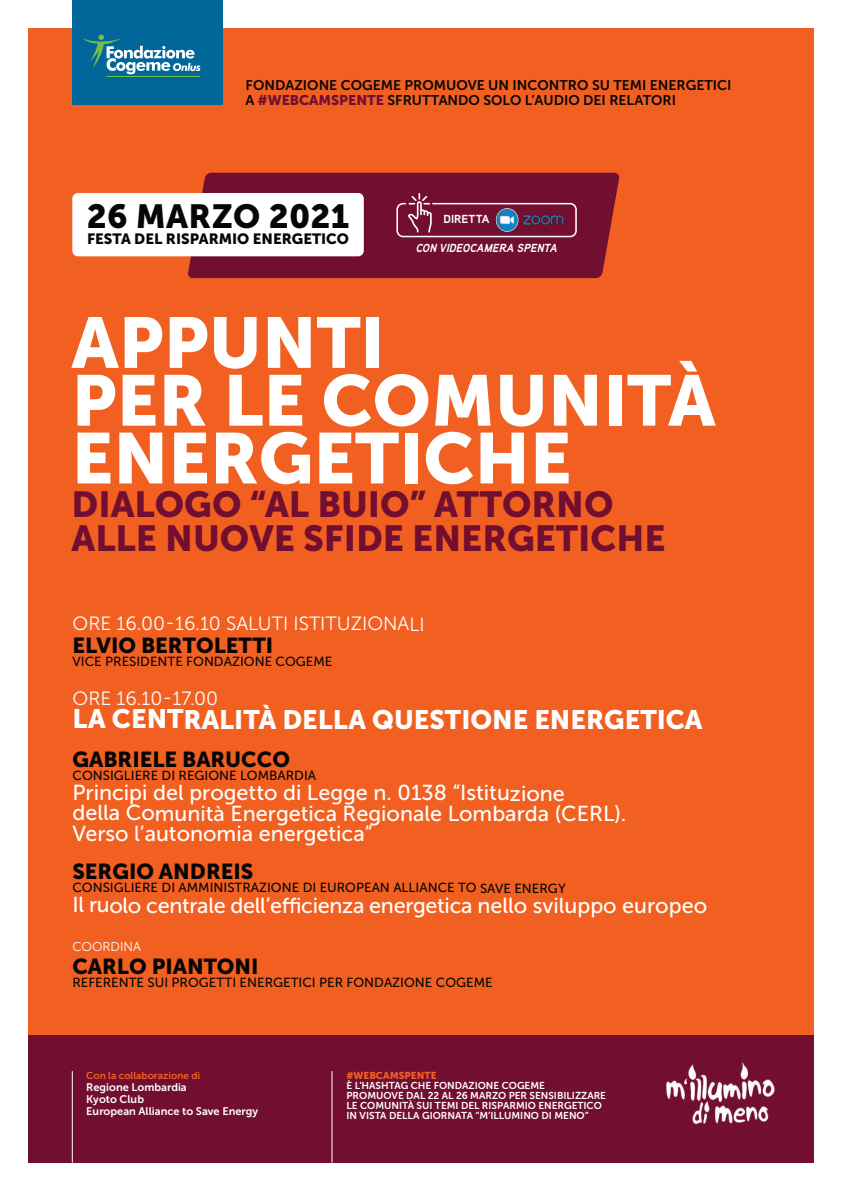
<style>
.page{position:relative;width:842px;height:1191px;background:#fff}
.page>*{position:absolute;margin:0;border:0;box-sizing:border-box;transform-origin:0 0}
.t1{font:71.1px/57.8px "Museo Sans 900";color:#fff}
.t2{font:36px/33.9px "Museo Sans 900";color:#720e30}
.t3{font:33.3px "Museo Sans 900";letter-spacing:.01em;color:#080505}
.t4{font:26.6px "Museo Sans 900";color:#fff}
.t5{font:21.6px/20.2px "Museo Sans 500";color:#fff}
.t6{font:21.6px "Museo Sans 900";color:#080505}
.t7{font:19.2px "Museo Sans 300";color:#fff}
.t8{font:14.8px "Museo Sans 900";color:#080505}
.t9{font:14px/15px "Museo Sans 700";color:#080505}
.t10{font:13.2px "Museo Sans 500";color:#080505}
.t11{font:12.7px "Museo Sans 300";color:#fff}
.t12{font:italic 700 11.7px "Aaux Next";color:#fff}
.t13{font:700 11.7px "Aaux Next";color:#fff}
.t14{font:11px/12px "Museo Sans 700";color:#fff}
.t15{font:10px/10px "Museo Sans 700";color:#fff}
.t16{font:10px "Museo Sans 700";color:#f26021}
.t17{font:10px "Museo Sans 900";color:#f26021}
.s1{font-family:"Museo Sans 900";color:#720e30}
</style>
<div class="page">
<div style="left:28px;top:28px;width:786px;height:1134px;background:#f26021"></div>
<div style="left:28px;top:1035px;width:786px;height:127px;background:#720e30"></div>
<div style="left:72px;top:0;width:150px;height:105px;background:#01669a"></div>
<svg style="left:82px;top:34px;width:118px;height:40px"></svg>
<hr style="left:107px;top:76px;width:93px;height:1px;background:#71bf44">
<div style="left:188px;top:173px;width:432px;height:105px;background:#720e30"></div>
<img style="left:666px;top:1062px;width:109px;height:63px">
<hr style="left:332px;top:1071px;width:1px;height:91px;background:#fff">
<hr style="left:72px;top:1071px;width:1px;height:91px;background:#fff">
<svg style="left:396px;top:193px;width:181px;height:44px;background:#832b49"></svg>
<img style="left:494px;top:207px;width:72px;height:26px">
<div style="left:72px;top:193px;width:292px;height:63px;background:#fff;border-radius:6px"></div>
<p class="t9" style="left:246px;top:77px;width:487px">FONDAZIONE COGEME PROMUOVE UN INCONTRO SU TEMI ENERGETICI<br>A <span class="s1">#WEBCAMSPENTE</span> SFRUTTANDO SOLO L’AUDIO DEI RELATORI</p>
<h3 class="t3" style="left:87px;top:197px;width:264px">26 MARZO 2021</h3>
<p class="t8" style="left:87px;top:230px;width:264px">FESTA DEL RISPARMIO ENERGETICO</p>
<p class="t13" style="left:443px;top:213px;width:47px">DIRETTA</p>
<p class="t12" style="left:416px;top:241px;width:143px">CON VIDEOCAMERA SPENTA</p>
<h1 class="t1" style="left:72px;top:314px;width:645px">APPUNTI<br>PER LE COMUNITÀ<br>ENERGETICHE</h1>
<h2 class="t2" style="left:72px;top:488px;width:595px">DIALOGO “AL BUIO” ATTORNO<br>ALLE NUOVE SFIDE ENERGETICHE</h2>
<p class="t7" style="left:73px;top:612px;width:353px">ORE 16.00-16.10 SALUTI ISTITUZIONALI</p>
<p class="t6" style="left:73px;top:633px;width:202px">ELVIO BERTOLETTI</p>
<p class="t10" style="left:73px;top:656px;width:261px">VICE PRESIDENTE FONDAZIONE COGEME</p>
<p class="t7" style="left:73px;top:687px;width:147px">ORE 16.10-17.00</p>
<p class="t4" style="left:73px;top:704px;width:631px">LA CENTRALITÀ DELLA QUESTIONE ENERGETICA</p>
<p class="t6" style="left:73px;top:746px;width:219px">GABRIELE BARUCCO</p>
<p class="t10" style="left:73px;top:770px;width:245px">CONSIGLIERE DI REGIONE LOMBARDIA</p>
<p class="t5" style="left:72px;top:784px;width:555px">Principi del progetto di Legge n. 0138 “Istituzione<br>della Comunità Energetica Regionale Lombarda (CERL).<br>Verso l’autonomia energetica”</p>
<p class="t6" style="left:72px;top:859px;width:182px">SERGIO ANDREIS</p>
<p class="t10" style="left:72px;top:882px;width:495px">CONSIGLIERE DI AMMINISTRAZIONE DI EUROPEAN ALLIANCE TO SAVE ENERGY</p>
<p class="t5" style="left:72px;top:897px;width:636px">Il ruolo centrale dell’e-cienza energetica nello sviluppo europeo</p>
<p class="t11" style="left:72px;top:939px;width:70px">COORDINA</p>
<p class="t6" style="left:72px;top:953px;width:188px">CARLO PIANTONI</p>
<p class="t10" style="left:72px;top:977px;width:422px">REFERENTE SUI PROGETTI ENERGETICI PER FONDAZIONE COGEME</p>
<p class="t16" style="left:86px;top:1069px;width:115px">Con la collaborazione di</p>
<p class="t14" style="left:86px;top:1080px;width:173px">Regione Lombardia<br>Kyoto Club<br>European Alliance to Save Energy</p>
<p class="t17" style="left:346px;top:1069px;width:92px">#WEBCAMSPENTE</p>
<p class="t15" style="left:346px;top:1080px;width:261px">È L’HASHTAG CHE FONDAZIONE COGEME<br>PROMUOVE DAL 22 AL 26 MARZO PER SENSIBILIZZARE LE COMUNITÀ SUI TEMI DEL RISPARMIO ENERGETICO IN VISTA DELLA GIORNATA “M’ILLUMINO DI MENO”</p>
</div>
